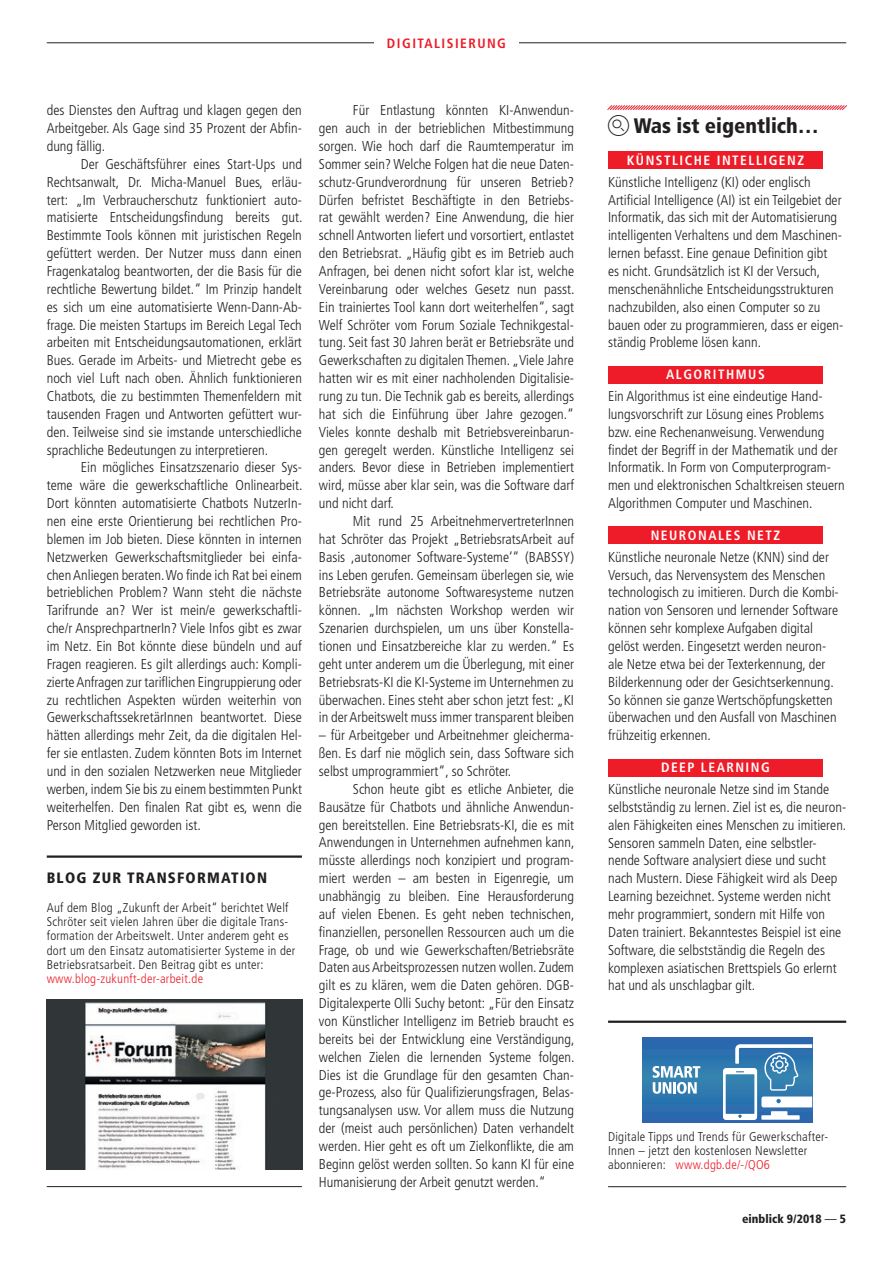
<style>
.page{position:relative;width:893px;height:1263px;background:#fff}
.page>*{position:absolute;margin:0;border:0;box-sizing:border-box;transform-origin:0 0}
.t1{font:900 condensed 21px "Frutiger";color:#231f20}
.t2{font:900 condensed 15px "Frutiger";letter-spacing:.08em;color:#231f20}
.t3{font:300 condensed 14.25px/17.9px "Frutiger";color:#231f20;text-align:justify}
.t4{font:700 condensed 13.5px "Frutiger";letter-spacing:.11em;color:#fff}
.t5{font:700 condensed 13.5px "Frutiger";letter-spacing:.11em;color:#ee1c28}
.t6{font:300 condensed 12.75px/14.2px "Frutiger";letter-spacing:.02em;color:#231f20}
.t7{font:300 condensed 12.75px "Frutiger";letter-spacing:.02em;color:#ee1c28}
.t8{font:900 condensed 12px "Frutiger";color:#231f20}
.s1{color:#ee1c28}
.s2{font-weight:400}
</style>
<div class="page">
<hr style="left:47px;top:855px;width:255px;height:3px;background:#231f20">
<hr style="left:608px;top:1020px;width:238px;height:3px;background:#231f20">
<img style="left:47px;top:999px;width:255px;height:170px">
<div style="left:608px;top:152px;width:215px;height:17px;background:#ee1c28"></div>
<div style="left:608px;top:366px;width:215px;height:17px;background:#ee1c28"></div>
<div style="left:608px;top:527px;width:215px;height:17px;background:#ee1c28"></div>
<div style="left:608px;top:759px;width:215px;height:17px;background:#ee1c28"></div>
<hr style="left:47px;top:43px;width:799px;height:1px;background:#231f20">
<div style="left:374px;top:35px;width:145px;height:13px;background:#fff"></div>
<hr style="left:47px;top:1186px;width:255px;height:1px;background:#231f20">
<hr style="left:608px;top:1186px;width:238px;height:1px;background:#231f20">
<svg style="left:642px;top:1037px;width:170px;height:86px;background:#2c6fae"></svg>
<svg style="left:652px;top:1066px;width:48px;height:28px"></svg>
<svg style="left:723px;top:1044px;width:89px;height:76px"></svg>
<svg style="left:607px;top:105px;width:240px;height:5px"></svg>
<p class="t5" style="left:387px;top:36px;width:121px">DIGITALISIERUNG</p>
<p class="t3" style="left:47px;top:102px;width:257px">des Dienstes den Auftrag und klagen gegen den Arbeitgeber. Als Gage sind 35 Prozent der Abfin&shy;dung fällig.</p>
<p class="t3" style="left:47px;top:155px;width:257px;text-indent:34px">Der Geschäftsführer eines Start-Ups und Rechtsanwalt, Dr. Micha-Manuel Bues, erläu&shy;tert: „Im Verbraucherschutz funktioniert auto&shy;matisierte Entscheidungsfindung bereits gut.<br>Bestimmte Tools können mit juristischen Regeln gefüttert werden. Der Nutzer muss dann einen Fragenkatalog beantworten, der die Basis für die rechtliche Bewertung bildet.“ Im Prinzip handelt es sich um eine automatisierte Wenn-Dann-Ab&shy;frage. Die meisten Startups im Bereich Legal Tech arbeiten mit Entscheidungsautomationen, erklärt Bues. Gerade im Arbeits- und Mietrecht gebe es noch viel Luft nach oben. Ähnlich funktionieren Chatbots, die zu bestimmten Themenfeldern mit tausenden Fragen und Antworten gefüttert wur&shy;den. Teilweise sind sie imstande unterschiedliche sprachliche Bedeutungen zu interpretieren.</p>
<p class="t3" style="left:47px;top:459px;width:257px;text-indent:34px">Ein mögliches Einsatzszenario dieser Sys&shy;teme wäre die gewerkschaftliche Onlinearbeit.<br>Dort könnten automatisierte Chatbots NutzerIn&shy;nen eine erste Orientierung bei rechtlichen Pro&shy;blemen im Job bieten. Diese könnten in internen Netzwerken Gewerkschaftsmitglieder bei einfa&shy;chen Anliegen beraten. Wo finde ich Rat bei einem betrieblichen Problem? Wann steht die nächste Tarifrunde an? Wer ist mein/e gewerkschaftli&shy;che/r AnsprechpartnerIn? Viele Infos gibt es zwar im Netz. Ein Bot könnte diese bündeln und auf Fragen reagieren. Es gilt allerdings auch: Kompli&shy;zierte Anfragen zur tariflichen Eingruppierung oder zu rechtlichen Aspekten würden weiterhin von GewerkschaftssekretärInnen beantwortet. Diese hätten allerdings mehr Zeit, da die digitalen Hel&shy;fer sie entlasten. Zudem könnten Bots im Internet und in den sozialen Netzwerken neue Mitglieder werben, indem Sie bis zu einem bestimmten Punkt weiterhelfen. Den finalen Rat gibt es, wenn die Person Mitglied geworden ist.</p>
<p class="t2" style="left:47px;top:869px;width:222px">BLOG ZUR TRANSFORMATION</p>
<p class="t6" style="left:47px;top:900px;width:250px">Auf dem Blog „Zukunft der Arbeit“ berichtet Welf Schröter seit vielen Jahren über die digitale Trans&shy;formation der Arbeitswelt. Unter anderem geht es dort um den Einsatz automatisierter Systeme in der Betriebsratsarbeit. Den Beitrag gibt es unter:</p>
<p class="t7" style="left:47px;top:972px;width:158px">www.blog-zukunft-der-arbeit.de</p>
<p class="t3" style="left:319px;top:102px;width:257px;text-indent:34px">Für Entlastung könnten KI-Anwendun&shy;gen auch in der betrieblichen Mitbestimmung sorgen. Wie hoch darf die Raumtemperatur im Sommer sein? Welche Folgen hat die neue Daten&shy;schutz-Grundverordnung für unseren Betrieb?<br>Dürfen befristet Beschäftigte in den Betriebs&shy;rat gewählt werden? Eine Anwendung, die hier schnell Antworten liefert und vorsortiert, entlastet den Betriebsrat. „Häufig gibt es im Betrieb auch Anfragen, bei denen nicht sofort klar ist, welche Vereinbarung oder welches Gesetz nun passt.<br>Ein trainiertes Tool kann dort weiterhelfen“, sagt Welf Schröter vom Forum Soziale Technikgestal&shy;tung. Seit fast 30 Jahren berät er Betriebsräte und Gewerkschaften zu digitalen Themen. „Viele Jahre hatten wir es mit einer nachholenden Digitalisie&shy;rung zu tun. Die Technik gab es bereits, allerdings hat sich die Einführung über Jahre gezogen.“ Vieles konnte deshalb mit Betriebsvereinbarun&shy;gen geregelt werden. Künstliche Intelligenz sei anders. Bevor diese in Betrieben implementiert wird, müsse aber klar sein, was die Software darf und nicht darf.</p>
<p class="t3" style="left:319px;top:512px;width:257px;text-indent:34px">Mit rund 25 ArbeitnehmervertreterInnen hat Schröter das Projekt „BetriebsratsArbeit auf Basis ,autonomer Software-Systeme‘“ (BABSSY) ins Leben gerufen. Gemeinsam überlegen sie, wie Betriebsräte autonome Softwaresysteme nutzen können. „Im nächsten Workshop werden wir Szenarien durchspielen, um uns über Konstella&shy;tionen und Einsatzbereiche klar zu werden.“ Es geht unter anderem um die Überlegung, mit einer Betriebsrats-KI die KI-Systeme im Unternehmen zu überwachen. Eines steht aber schon jetzt fest: „KI in der Arbeitswelt muss immer transparent bleiben</p>
<p class="t3" style="left:319px;top:727px;width:257px">– für Arbeitgeber und Arbeitnehmer gleicherma&shy;ßen. Es darf nie möglich sein, dass Software sich selbst umprogrammiert“, so Schröter.</p>
<p class="t3" style="left:319px;top:780px;width:257px;text-indent:34px">Schon heute gibt es etliche Anbieter, die Bausätze für Chatbots und ähnliche Anwendun&shy;gen bereitstellen. Eine Betriebsrats-KI, die es mit Anwendungen in Unternehmen aufnehmen kann, müsste allerdings noch konzipiert und program&shy;miert werden – am besten in Eigenregie, um unabhängig zu bleiben. Eine Herausforderung auf vielen Ebenen. Es geht neben technischen, finanziellen, personellen Ressourcen auch um die Frage, ob und wie Gewerkschaften/Betriebsräte Daten aus Arbeitsprozessen nutzen wollen. Zudem gilt es zu klären, wem die Daten gehören. DGB-Digitalexperte Olli Suchy betont: „Für den Einsatz von Künstlicher Intelligenz im Betrieb braucht es bereits bei der Entwicklung eine Verständigung, welchen Zielen die lernenden Systeme folgen.<br>Dies ist die Grundlage für den gesamten Chan&shy;ge-Prozess, also für Qualifizierungsfragen, Belas&shy;tungsanalysen usw. Vor allem muss die Nutzung der (meist auch persönlichen) Daten verhandelt werden. Hier geht es oft um Zielkonflikte, die am Beginn gelöst werden sollten. So kann KI für eine Humanisierung der Arbeit genutzt werden.“</p>
<h1 class="t1" style="left:634px;top:113px;width:187px">WAS IST EIGENTLICH…</h1>
<p class="t4" style="left:627px;top:152px;width:179px">KÜNSTLICHE INTELLIGENZ</p>
<p class="t3" style="left:608px;top:173px;width:237px;text-align:left">Künstliche Intelligenz (KI) oder englisch Artificial Intelligence (AI) ist ein Teilgebiet der Informatik, das sich mit der Automatisierung intelligenten Verhaltens und dem Maschinen&shy;lernen befasst. Eine genaue Definition gibt<br>es nicht. Grundsätzlich ist KI der Versuch, menschenähnliche Entscheidungsstrukturen nachzubilden, also einen Computer so zu bauen oder zu programmieren, dass er eigen&shy;ständig Probleme lösen kann.</p>
<p class="t4" style="left:666px;top:367px;width:100px">ALGORITHMUS</p>
<p class="t3" style="left:608px;top:387px;width:238px;text-align:left">Ein Algorithmus ist eine eindeutige Hand&shy;lungsvorschrift zur Lösung eines Problems bzw. eine Rechenanweisung. Verwendung findet der Begriff in der Mathematik und der Informatik. In Form von Computerprogram&shy;men und elektronischen Schaltkreisen steuern Algorithmen Computer und Maschinen.</p>
<p class="t4" style="left:651px;top:527px;width:131px">NE URONALES NETZ</p>
<p class="t3" style="left:608px;top:548px;width:232px;text-align:left">Künstliche neuronale Netze (KNN) sind der Versuch, das Nervensystem des Menschen technologisch zu imitieren. Durch die Kombi&shy;nation von Sensoren und lernender Software können sehr komplexe Aufgaben digital gelöst werden. Eingesetzt werden neuron&shy;ale Netze etwa bei der Texterkennung, der Bilderkennung oder der Gesichtserkennung.<br>So können sie ganze Wertschöpfungsketten überwachen und den Ausfall von Maschinen frühzeitig erkennen.</p>
<p class="t4" style="left:661px;top:759px;width:19px">DEEP</p>
<p class="t4" style="left:701px;top:759px;width:70px">LEARNING</p>
<p class="t3" style="left:608px;top:780px;width:240px;text-align:left">Künstliche neuronale Netze sind im Stande selbstständig zu lernen. Ziel ist es, die neuron&shy;alen Fähigkeiten eines Menschen zu imitieren.<br>Sensoren sammeln Daten, eine selbstler&shy;nende Software analysiert diese und sucht nach Mustern. Diese Fähigkeit wird als Deep Learning bezeichnet. Systeme werden nicht mehr programmiert, sondern mit Hilfe von Daten trainiert. Bekanntestes Beispiel ist eine Software, die selbstständig die Regeln des komplexen asiatischen Brettspiels Go erlernt hat und als unschlagbar gilt.</p>
<p class="t6" style="left:608px;top:1129px;width:220px">Digitale Tipps und Trends für Gewerkschafter-<br>Innen – jetzt den kostenlosen Newsletter abonnieren: <span class="s1">www.dgb.de/-/QO6</span></p>
<p class="t8" style="left:742px;top:1211px;width:106px">EINBLICK 9/2018 <span class="s2">—</span> 5</p>
</div>
